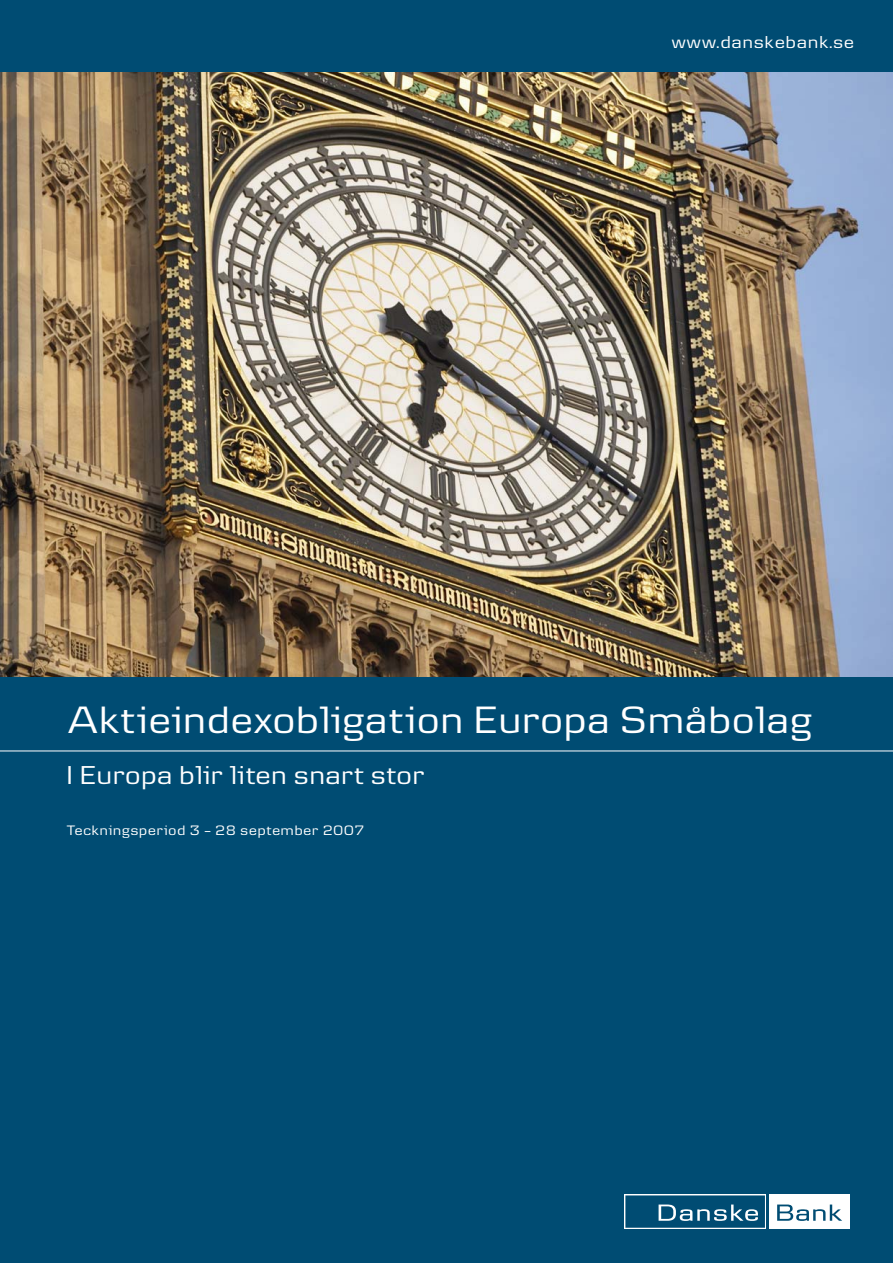
<style>
.page{position:relative;width:893px;height:1263px;background:#004c73}
.page>*{position:absolute;margin:0;border:0;box-sizing:border-box;transform-origin:0 0}
.t1{font:39.75px "Danske Headline";letter-spacing:.04em;color:#fff}
.t2{font:27px "Danske Headline";letter-spacing:.04em;color:#fff}
.t3{font:18px "Danske Headline";letter-spacing:.065em;color:#fff}
.t4{font:14.25px "Danske Headline";letter-spacing:.065em;color:#fff}
</style>
<div class="page">
<hr style="left:0;top:751px;width:893px;height:1px;background:#fff">
<div style="left:769px;top:1195px;width:81px;height:34px;background:#fff"></div>
<div style="left:624px;top:1195px;width:142px;height:34px;background:#fff"></div>
<div style="left:625px;top:1195px;width:140px;height:33px;background:#004c73"></div>
<svg style="left:658px;top:1205px;width:100px;height:16px"></svg>
<svg style="left:777px;top:1205px;width:65px;height:16px"></svg>
<img style="left:0;top:72px;width:893px;height:604px">
<p class="t3" style="left:672px;top:37px;width:184px">www.danskebank.se</p>
<p class="t1" style="left:68px;top:707px;width:744px">Aktieindexobligation Europa Småbolag</p>
<p class="t2" style="left:67px;top:767px;width:359px">I Europa blir liten snart stor</p>
<p class="t4" style="left:67px;top:826px;width:299px">Teckningsperiod 3 – 28 september 2007</p>
</div>
